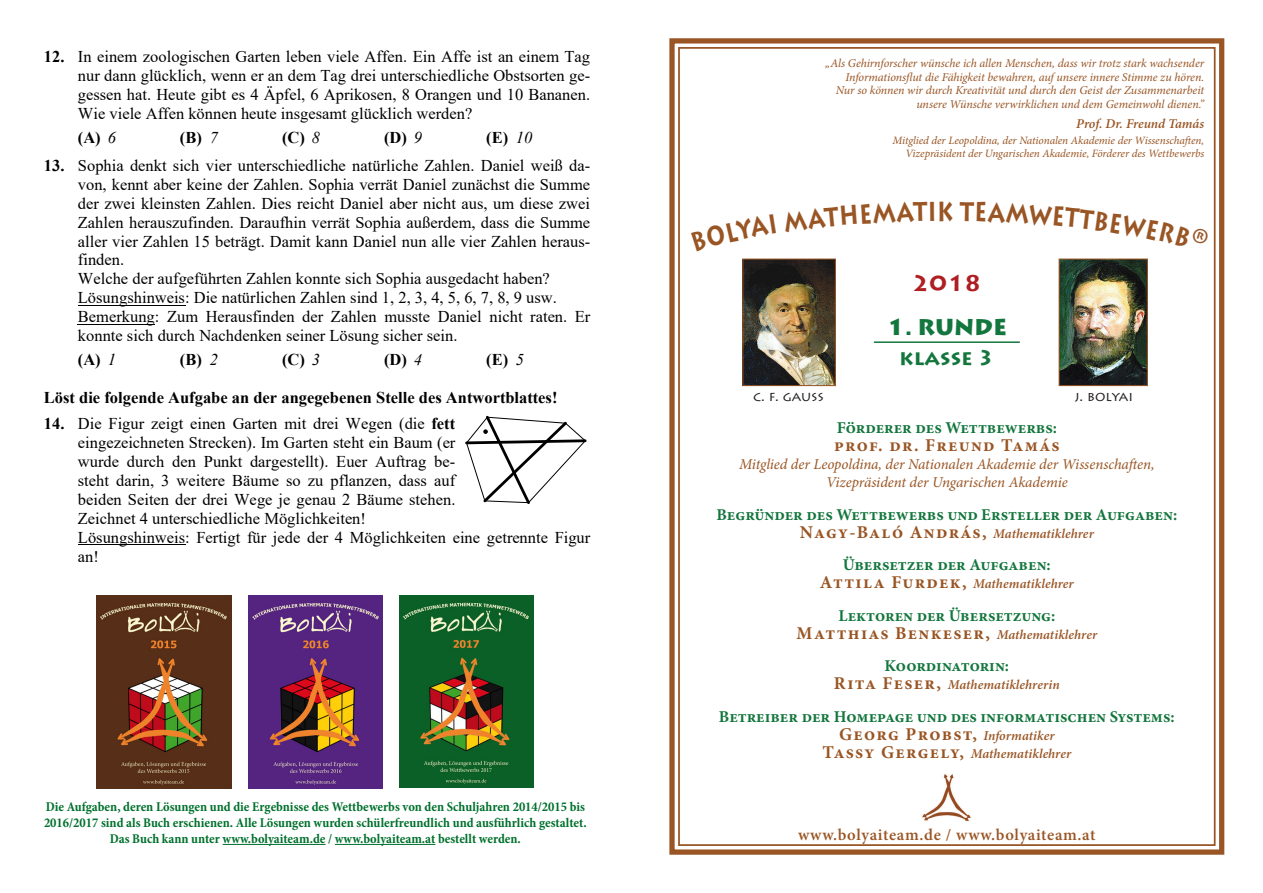
<style>
.page{position:relative;width:1263px;height:893px;background:#fff}
.page>*{position:absolute;margin:0;border:0;box-sizing:border-box;transform-origin:0 0}
.t1{font:700 27px "Lithos Pro";color:#995524;scale:.79 1}
.t2{font:900 22.5px "Lithos Pro";color:#13763d}
.t3{font:700 22.5px "Lithos Pro";color:#af1e22}
.t4{font:700 21px "Lithos Pro";color:#13763d}
.cim_-_kicsoda{font:700 18px "Minion Pro";letter-spacing:.075em;color:#995524}
.t5{font:16.5px/19px "Times New Roman";color:#000}
.cim_-_mit_csinalt{font:700 16.5px "Minion Pro";color:#13763d}
.t6{font:700 16.5px "Times New Roman";color:#000}
.t7{font:600 16.5px "Minion Pro";letter-spacing:.04em;color:#995524}
.cim_-_funkcioja{font:italic 15px/18px "Minion Pro";letter-spacing:-.005em;color:#995524;text-align:center}
.feladat__BAL{font:700 condensed 13.5px/16.2px "Minion Pro";color:#00702d;text-align:center}
.cim_-_kicsoda-2{font:italic 600 13.5px "Minion Pro";letter-spacing:.005em;color:#995524}
.t8{font:13.5px "Lithos Pro";color:#231f20}
.t9{font:italic 12px/13.5px "Minion Pro";letter-spacing:-.005em;color:#995524;text-align:right}
.t10{font:italic 11.25px/13.5px "Minion Pro";letter-spacing:-.005em;color:#995524;text-align:right}
.s1{font-weight:700}
.s2{font-weight:400;font-style:italic}
.s3{font-weight:600;font-style:italic;font-size:13.5px}
.s4{font-weight:700;font-style:normal;font-size:18px}
</style>
<div class="page">
<svg style="left:669px;top:38px;width:556px;height:817px"></svg>
<img style="left:922px;top:773px;width:50px;height:48px">
<img style="left:1061px;top:261px;width:85px;height:123px">
<div style="left:1059px;top:259px;width:89px;height:127px;border:1px solid #995524"></div>
<img style="left:744px;top:261px;width:90px;height:123px">
<div style="left:742px;top:259px;width:94px;height:127px;border:1px solid #995524"></div>
<hr style="left:223px;top:844px;width:102px;height:1px;background:#00702d">
<hr style="left:335px;top:844px;width:100px;height:1px;background:#00702d">
<hr style="left:78px;top:305px;width:107px;height:1px;background:#000">
<hr style="left:78px;top:324px;width:77px;height:1px;background:#000">
<hr style="left:78px;top:544px;width:107px;height:1px;background:#000">
<svg style="left:465px;top:415px;width:122px;height:89px"></svg>
<img style="left:97px;top:595px;width:134px;height:193px">
<img style="left:248px;top:595px;width:135px;height:193px">
<img style="left:399px;top:595px;width:135px;height:193px">
<svg style="left:691px;top:214px;width:85px;height:37px"></svg>
<svg style="left:783px;top:201px;width:151px;height:31px"></svg>
<svg style="left:960px;top:202px;width:249px;height:46px"></svg>
<p class="t5" style="left:78px;top:47px;width:514px;text-align:justify;text-indent:-34px"><span class="s1">12.</span> In einem zoologischen Garten leben viele Affen. Ein Affe ist an einem Tag nur dann glücklich, wenn er an dem Tag drei unterschiedliche Obstsorten ge&shy;gessen hat. Heute gibt es 4 Äpfel, 6 Aprikosen, 8 Orangen und 10 Bananen.<br>Wie viele Affen können heute insgesamt glücklich werden?</p>
<p class="t6" style="left:78px;top:126px;width:40px">(A) <span class="s2">6</span></p>
<p class="t6" style="left:180px;top:126px;width:40px">(B) <span class="s2">7</span></p>
<p class="t6" style="left:282px;top:126px;width:40px">(C) <span class="s2">8</span></p>
<p class="t6" style="left:384px;top:126px;width:40px">(D) <span class="s2">9</span></p>
<p class="t6" style="left:486px;top:126px;width:48px">(E) <span class="s2">10</span></p>
<p class="t5" style="left:78px;top:155px;width:514px;text-indent:-34px"><span class="s1">13.</span> Sophia denkt sich vier unterschiedliche natürliche Zahlen. Daniel weiß da&shy;von, kennt aber keine der Zahlen. Sophia verrät Daniel zunächst die Summe der zwei kleinsten Zahlen. Dies reicht Daniel aber nicht aus, um diese zwei Zahlen herauszufinden. Daraufhin verrät Sophia außerdem, dass die Summe aller vier Zahlen 15 beträgt. Damit kann Daniel nun alle vier Zahlen heraus&shy;finden.<br>Welche der aufgeführten Zahlen konnte sich Sophia ausgedacht haben?<br>Lösungshinweis: Die natürlichen Zahlen sind 1, 2, 3, 4, 5, 6, 7, 8, 9 usw.<br>Bemerkung: Zum Herausfinden der Zahlen musste Daniel nicht raten. Er konnte sich durch Nachdenken seiner Lösung sicher sein.</p>
<p class="t6" style="left:78px;top:348px;width:40px">(A) <span class="s2">1</span></p>
<p class="t6" style="left:180px;top:348px;width:40px">(B) <span class="s2">2</span></p>
<p class="t6" style="left:282px;top:348px;width:40px">(C) <span class="s2">3</span></p>
<p class="t6" style="left:384px;top:348px;width:40px">(D) <span class="s2">4</span></p>
<p class="t6" style="left:486px;top:348px;width:39px">(E) <span class="s2">5</span></p>
<p class="t6" style="left:44px;top:385px;width:515px">Löst die folgende Aufgabe an der angegebenen Stelle des Antwortblattes!</p>
<p class="t5" style="left:78px;top:413px;width:514px;text-indent:-34px"><span class="s1">14.</span> Die Figur zeigt einen Garten mit drei Wegen (die <span class="s1">fett<br></span>eingezeichneten Strecken). Im Garten steht ein Baum (er<br>wurde durch den Punkt dargestellt). Euer Auftrag be-<br>steht darin, 3 weitere Bäume so zu pflanzen, dass auf<br>beiden Seiten der drei Wege je genau 2 Bäume stehen.<br>Zeichnet 4 unterschiedliche Möglichkeiten!<br>Lösungshinweis: Fertigt für jede der 4 Möglichkeiten eine getrennte Figur an!</p>
<p class="feladat__BAL" style="left:44px;top:798px;width:544px">Die Aufgaben, deren Lösungen und die Ergebnisse des Wettbewerbs von den Schuljahren 2014/2015 bis<br>2016/2017 sind als Buch erschienen. Alle Lösungen wurden schülerfreundlich und ausführlich gestaltet.<br>Das Buch kann unter www.bolyaiteam.de / www.bolyaiteam.at bestellt werden.</p>
<p class="t9" style="left:825px;top:57px;width:381px">„Als Gehirnforscher wünsche ich allen Menschen, dass wir trotz stark wachsender Informationsflut die Fähigkeit bewahren, auf unsere innere Stimme zu hören.<br>Nur so können wir durch Kreativität und durch den Geist der Zusammenarbeit unsere Wünsche verwirklichen und dem Gemeinwohl dienen.”</p>
<p class="cim_-_kicsoda-2" style="left:1076px;top:115px;width:130px">Prof. Dr. Freund Tamás</p>
<p class="t10" style="left:893px;top:134px;width:313px">Mitglied der Leopoldina, der Nationalen Akademie der Wissenschaften,<br>Vizepräsident der Ungarischen Akademie, Förderer des Wettbewerbs</p>
<p class="t1" style="left:937px;top:195px;width:22px">K</p>
<p class="t3" style="left:912px;top:270px;width:71px">2018</p>
<p class="t2" style="left:887px;top:313px;width:122px">1. RUNDE</p>
<p class="t4" style="left:899px;top:345px;width:97px">klasse 3</p>
<p class="t8" style="left:753px;top:389px;width:72px">C. F. GAUSS</p>
<p class="t8" style="left:1075px;top:389px;width:60px">J. BOLYAI</p>
<p class="cim_-_mit_csinalt" style="left:837px;top:416px;width:222px">Förderer des Wettbewerbs:</p>
<p class="cim_-_kicsoda" style="left:834px;top:433px;width:227px">prof. dr. Freund Tamás</p>
<p class="cim_-_funkcioja" style="left:739px;top:455px;width:417px">Mitglied der Leopoldina, der Nationalen Akademie der Wissenschaften,<br>Vizepräsident der Ungarischen Akademie</p>
<p class="cim_-_mit_csinalt" style="left:716px;top:503px;width:462px">Begründer des Wettbewerbs und Ersteller der Aufgaben:</p>
<p class="cim_-_kicsoda" style="left:800px;top:519px;width:295px">Nagy-Baló András, <span class="s3">Mathematiklehrer</span></p>
<p class="cim_-_mit_csinalt" style="left:843px;top:553px;width:209px">Übersetzer der Aufgaben:</p>
<p class="cim_-_kicsoda-2" style="left:820px;top:574px;width:255px"><span class="s4">Attila Furdek,</span> Mathematiklehrer</p>
<p class="cim_-_mit_csinalt" style="left:838px;top:604px;width:219px">Lektoren der Übersetzung:</p>
<p class="cim_-_kicsoda" style="left:796px;top:620px;width:302px">Matthias Benkeser, <span class="s3">Mathematiklehrer</span></p>
<p class="cim_-_mit_csinalt" style="left:885px;top:654px;width:126px">Koordinatorin:</p>
<p class="cim_-_kicsoda-2" style="left:834px;top:676px;width:227px"><span class="s4">Rita Feser,</span> Mathematiklehrerin</p>
<p class="cim_-_mit_csinalt" style="left:719px;top:705px;width:457px">Betreiber der Homepage und des informatischen Systems:</p>
<p class="cim_-_kicsoda" style="left:839px;top:722px;width:217px">Georg Probst, <span class="s3">Informatiker</span></p>
<p class="cim_-_kicsoda-2" style="left:822px;top:744px;width:250px"><span class="s4">Tassy Gergely,</span> Mathematiklehrer</p>
<p class="t7" style="left:798px;top:824px;width:299px">www.bolyaiteam.de / www.bolyaiteam.at</p>
</div>
